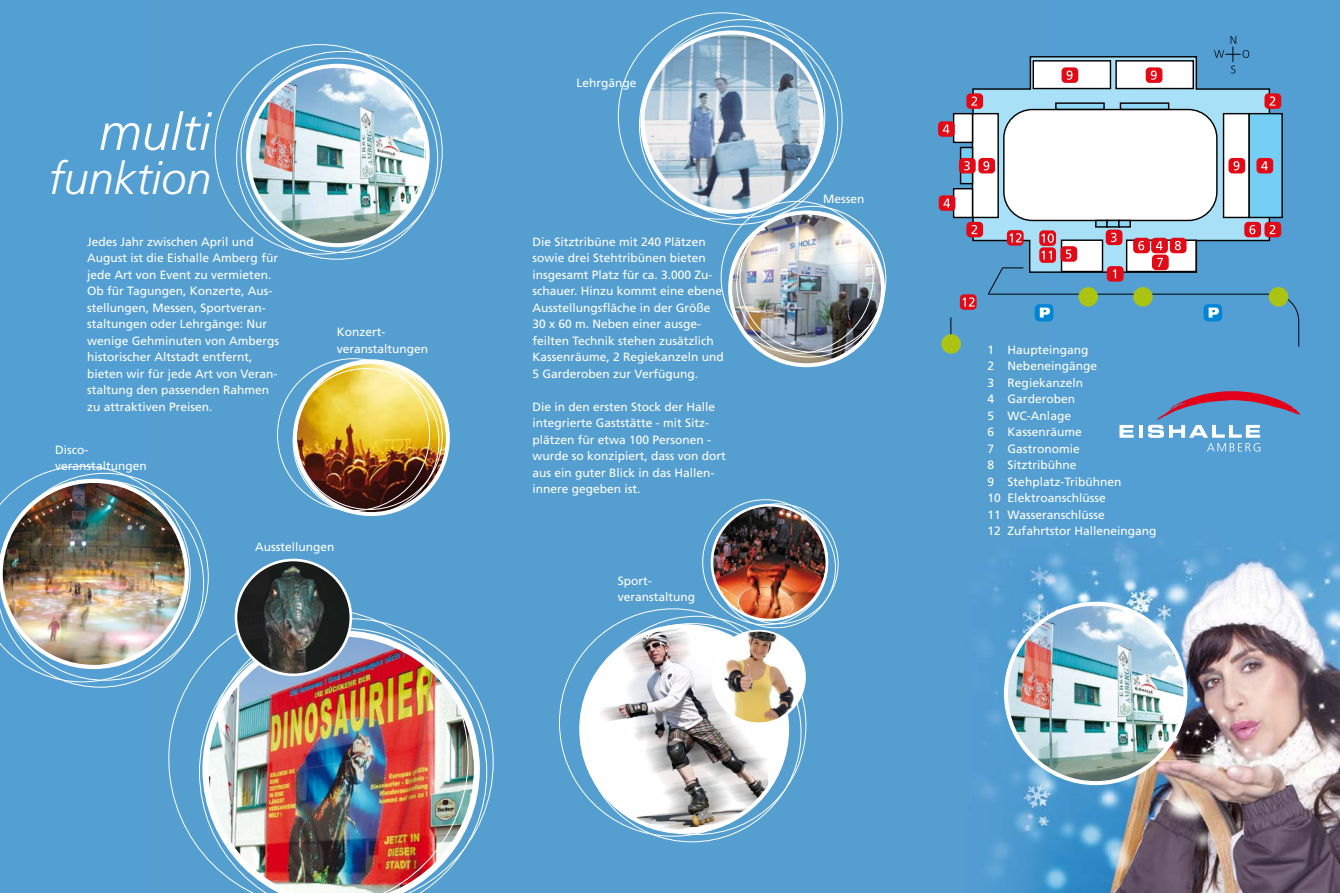
<style>
.page{position:relative;width:1340px;height:893px;background:#fff}
.page>*{position:absolute;margin:0;border:0;box-sizing:border-box;transform-origin:0 0}
.t1{font:italic 300 51.45px "Frutiger";color:#fff}
.t2{font:italic 300 45px "Frutiger";color:#fff}
.t3{font:12px/16.5px "Frutiger";color:#fff}
</style>
<div class="page">
<img style="left:0;top:0;width:1339px;height:893px">
<div style="left:169px;top:609px;width:299px;height:284px;background:#559fd0"></div>
<svg style="left:206px;top:618px;width:287px;height:275px;background:#5ca3d2"></svg>
<img style="left:199px;top:628px;width:288px;height:265px">
<img style="left:0;top:466px;width:204px;height:221px">
<img style="left:248px;top:66px;width:179px;height:179px;border-radius:90px">
<div style="left:246px;top:64px;width:183px;height:183px;border:4px solid #fff;border-radius:50%"></div>
<div style="left:581px;top:626px;width:206px;height:206px;background:#fff;border-radius:50%"></div>
<img style="left:599px;top:626px;width:169px;height:206px">
<img style="left:712px;top:505px;width:114px;height:115px;border-radius:57px">
<div style="left:710px;top:504px;width:118px;height:117px;border:3px solid #fff;border-radius:50%"></div>
<img style="left:236px;top:560px;width:115px;height:115px;border-radius:57px">
<div style="left:235px;top:559px;width:117px;height:117px;border:3px solid #fff;border-radius:50%"></div>
<img style="left:712px;top:631px;width:93px;height:92px;border-radius:46px">
<div style="left:711px;top:630px;width:94px;height:94px;border:2px solid #fff;border-radius:50%"></div>
<img style="left:642px;top:33px;width:179px;height:179px;border-radius:90px">
<div style="left:640px;top:30px;width:183px;height:184px;border:4px solid #fff;border-radius:50%"></div>
<img style="left:730px;top:212px;width:153px;height:153px;border-radius:76px">
<div style="left:728px;top:210px;width:157px;height:157px;border:4px solid #fff;border-radius:50%"></div>
<svg style="left:950px;top:317px;width:1px;height:17px"></svg>
<svg style="left:971px;top:55px;width:299px;height:219px;background:#81bbd9"></svg>
<div style="left:1003px;top:110px;width:213px;height:110px;background:#fff;border-radius:29px"></div>
<div style="left:1003px;top:109px;width:214px;height:112px;border:1px solid #000;border-radius:29px"></div>
<div style="left:971px;top:113px;width:27px;height:105px;background:#fff;border:1px solid #000"></div>
<div style="left:1222px;top:113px;width:27px;height:105px;background:#fff;border:1px solid #000"></div>
<div style="left:1248px;top:113px;width:34px;height:105px;background:#75cff5;border:1px solid #000"></div>
<svg style="left:959px;top:147px;width:14px;height:37px"></svg>
<div style="left:1032px;top:60px;width:79px;height:29px;background:#fff;border:1px solid #000"></div>
<div style="left:1115px;top:60px;width:78px;height:29px;background:#fff;border:1px solid #000"></div>
<div style="left:1095px;top:220px;width:12px;height:8px;background:#8fd6f5;border:1px solid #000"></div>
<div style="left:1106px;top:220px;width:13px;height:8px;background:#8fd6f5;border:1px solid #000"></div>
<div style="left:1118px;top:220px;width:12px;height:8px;background:#8fd6f5;border:1px solid #000"></div>
<div style="left:1055px;top:102px;width:49px;height:8px;background:#8fd6f5;border:1px solid #000"></div>
<div style="left:1119px;top:102px;width:50px;height:8px;background:#8fd6f5;border:1px solid #000"></div>
<svg style="left:1213px;top:36px;width:36px;height:37px"></svg>
<div style="left:1264px;top:222px;width:17px;height:15px;background:#e30a17;border-radius:4px"></div>
<div style="left:1264px;top:93px;width:17px;height:16px;background:#e30a17;border-radius:4px"></div>
<svg style="left:1269px;top:96px;width:6px;height:10px"></svg>
<div style="left:966px;top:222px;width:17px;height:15px;background:#e30a17;border-radius:4px"></div>
<svg style="left:971px;top:225px;width:6px;height:9px"></svg>
<div style="left:966px;top:93px;width:17px;height:16px;background:#e30a17;border-radius:4px"></div>
<svg style="left:971px;top:96px;width:6px;height:10px"></svg>
<div style="left:959px;top:158px;width:16px;height:15px;background:#e30a17;border-radius:4px"></div>
<svg style="left:964px;top:161px;width:5px;height:9px"></svg>
<div style="left:1256px;top:158px;width:17px;height:15px;background:#e30a17;border-radius:4px"></div>
<svg style="left:1261px;top:161px;width:6px;height:9px"></svg>
<div style="left:1244px;top:222px;width:17px;height:15px;background:#e30a17;border-radius:4px"></div>
<div style="left:978px;top:158px;width:17px;height:15px;background:#e30a17;border-radius:4px"></div>
<svg style="left:983px;top:161px;width:6px;height:9px"></svg>
<div style="left:1228px;top:158px;width:17px;height:15px;background:#e30a17;border-radius:4px"></div>
<svg style="left:1233px;top:161px;width:6px;height:9px"></svg>
<div style="left:1061px;top:67px;width:17px;height:16px;background:#e30a17;border-radius:4px"></div>
<svg style="left:1066px;top:71px;width:6px;height:9px"></svg>
<div style="left:1145px;top:67px;width:17px;height:16px;background:#e30a17;border-radius:4px"></div>
<svg style="left:1150px;top:71px;width:6px;height:9px"></svg>
<div style="left:959px;top:294px;width:17px;height:16px;background:#e30a17;border-radius:4px"></div>
<svg style="left:962px;top:297px;width:12px;height:10px"></svg>
<svg style="left:987px;top:225px;width:312px;height:122px;background:#719fc3"></svg>
<div style="left:941px;top:334px;width:19px;height:20px;background:#abc414;border-radius:50%"></div>
<div style="left:952px;top:113px;width:21px;height:30px;background:#fff;border:1px solid #000"></div>
<div style="left:952px;top:188px;width:21px;height:30px;background:#fff;border:1px solid #000"></div>
<div style="left:938px;top:121px;width:16px;height:16px;background:#e30a17;border-radius:4px"></div>
<svg style="left:942px;top:125px;width:7px;height:9px"></svg>
<div style="left:938px;top:195px;width:17px;height:16px;background:#e30a17;border-radius:4px"></div>
<svg style="left:943px;top:199px;width:7px;height:9px"></svg>
<svg style="left:1119px;top:425px;width:14px;height:13px"></svg>
<svg style="left:1138px;top:425px;width:4px;height:13px"></svg>
<svg style="left:1147px;top:391px;width:153px;height:61px;background:#7195c2"></svg>
<img style="left:1005px;top:604px;width:180px;height:179px;border-radius:90px">
<div style="left:1003px;top:602px;width:184px;height:183px;border:4px solid #fff;border-radius:50%"></div>
<img style="left:295px;top:361px;width:153px;height:153px;border-radius:76px">
<div style="left:293px;top:359px;width:157px;height:157px;border:4px solid #fff;border-radius:50%"></div>
<h1 class="t1" style="left:99px;top:103px;width:113px">multi</h1>
<h2 class="t2" style="left:49px;top:152px;width:164px">funktion</h2>
<p class="t3" style="left:576px;top:74px;width:62px">Lehrgänge</p>
<p class="t3" style="left:87px;top:233px;width:194px">Jedes Jahr zwischen April und<br>August ist die Eishalle Amberg für jede Art von Event zu vermieten.<br>Ob für Tagungen, Konzerte, Aus&shy;stellungen, Messen, Sportveran&shy;staltungen oder Lehrgänge: Nur wenige Gehminuten von Ambergs historischer Altstadt entfernt, bieten wir für jede Art von Veran&shy;staltung den passenden Rahmen zu attraktiven Preisen.</p>
<p class="t3" style="left:532px;top:233px;width:193px">Die Sitztribüne mit 240 Plätzen sowie drei Stehtribünen bieten insgesamt Platz für ca. 3.000 Zu&shy;schauer. Hinzu kommt eine ebene<br>Ausstellungsfläche in der Größe<br>30 x 60 m. Neben einer ausge&shy;feilten Technik stehen zusätzlich<br>Kassenräume, 2 Regiekanzeln und<br>5 Garderoben zur Verfügung.</p>
<p class="t3" style="left:337px;top:324px;width:93px">Konzert&shy;veranstaltungen</p>
<p class="t3" style="left:532px;top:398px;width:195px">Die in den ersten Stock der Halle integrierte Gaststätte - mit Sitz&shy;plätzen für etwa 100 Personen - wurde so konzipiert, dass von dort aus ein guter Blick in das Hallen&shy;innere gegeben ist.</p>
<p class="t3" style="left:55px;top:441px;width:93px">Disco&shy;veranstaltungen</p>
<p class="t3" style="left:255px;top:538px;width:81px">Ausstellungen</p>
<p class="t3" style="left:618px;top:572px;width:79px">Sport&shy;veranstaltung</p>
<p class="t3" style="left:823px;top:190px;width:43px">Messen</p>
<p class="t3" style="left:987px;top:341px;width:170px">1 Haupteingang<br>2 Nebeneingänge<br>3 Regiekanzeln<br>4 Garderoben<br>5 WC-Anlage<br>6 Kassenräume<br>7 Gastronomie<br>8 Sitztribühne<br>9 Stehplatz-Tribühnen<br>10 Elektroanschlüsse<br>11 Wasseranschlüsse<br>12 Zufahrtstor Halleneingang</p>
</div>
